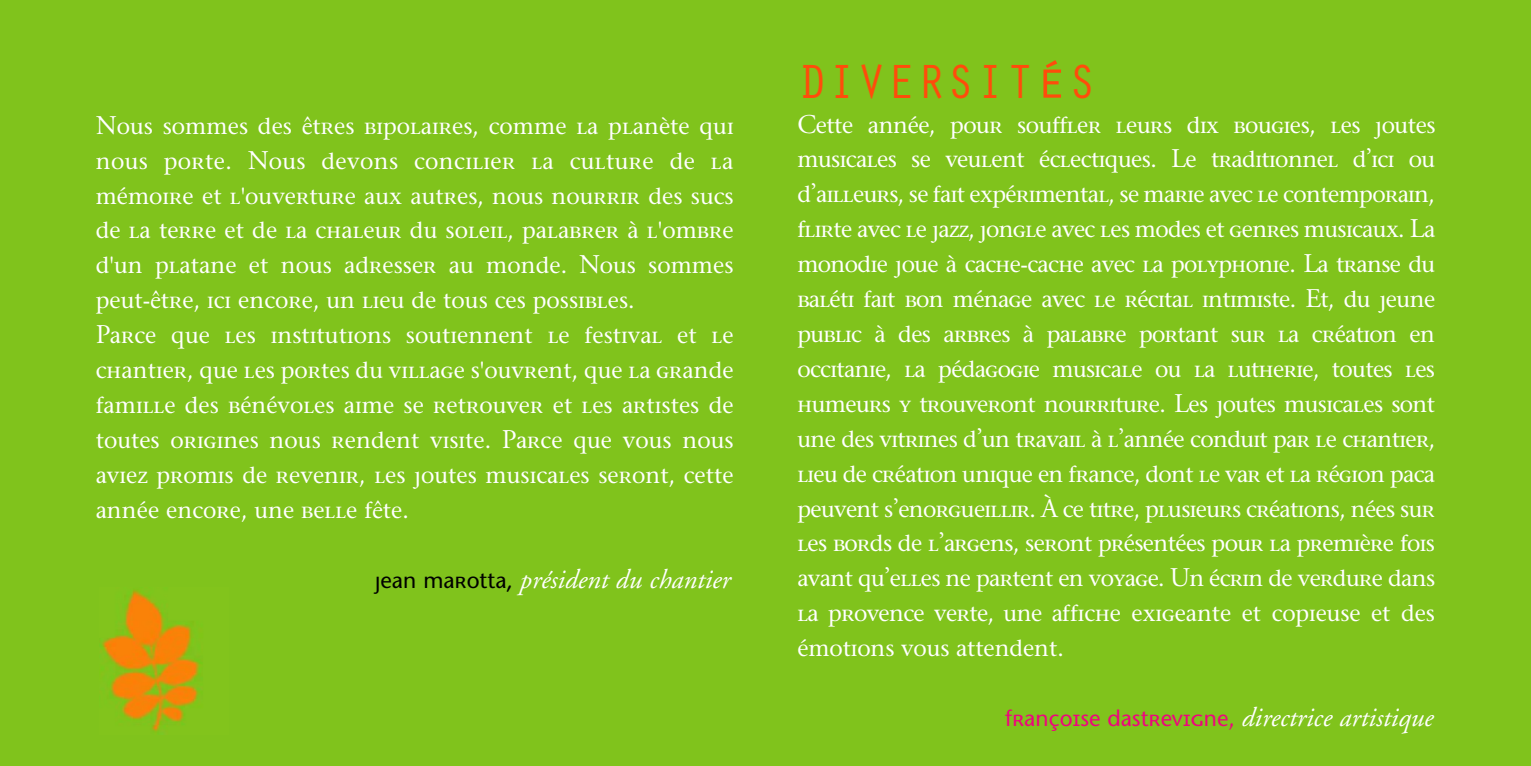
<style>
.page{position:relative;width:1531px;height:766px;background:#fff}
.page>*{position:absolute;margin:0;border:0;box-sizing:border-box;transform-origin:0 0}
.t1{font:49.5px "Orator";color:#ff4c0b}
.t2{font:italic 27px "Adobe Garamond";color:#fff}
.t3{font:22.5px/34.9px "Migraine Serif";color:#fff}
.t4{font:22.5px "Migraine Sans";color:#ef047e}
.s1{font-family:"Adobe Garamond";font-size:27px}
.s2{font-family:"Migraine Sans";font-style:normal;font-size:22.5px;color:#000}
.s3{font-size:54px}
.s4{font-family:"Migraine Serif"}
.s5{font-family:"Adobe Garamond";font-style:italic;font-size:27px;color:#fff}
</style>
<div class="page">
<div style="left:0;top:0;width:765px;height:765px;background:#80c31c"></div>
<div style="left:765px;top:0;width:766px;height:765px;background:#80c31c"></div>
<img style="left:100px;top:590px;width:102px;height:142px">
<p class="t3" style="left:96px;top:109px;width:640px"><span class="s1">N</span>ous sommes des <span class="s1">ê</span>tres bipolaires, comme la planète qui nous porte. <span class="s1">N</span>ous devons concilier la culture de la mémoire et l'ouverture aux autres, nous nourrir des sucs de la terre et de la chaleur du soleil, palabrer à l'ombre d'un platane et nous adresser au monde. <span class="s1">N</span>ous sommes peut-<span class="s1">ê</span>tre, ici encore, un lieu de tous ces possibles.<br><span class="s1">P</span>arce que les institutions soutiennent le Festival et le Chantier, que les portes du village s'ouvrent, que la grande famille des bénévoles aime se retrouver et les artistes de toutes origines nous rendent visite. <span class="s1">P</span>arce que vous nous aviez promis de revenir, les Joutes Musicales seront, cette année encore, une belle f<span class="s1">ê</span>te.</p>
<p class="t2" style="left:375px;top:568px;width:357px"><span class="s2">Jean Marotta,</span> président du chantier</p>
<h1 class="t1" style="left:797px;top:52px;width:301px">DIVERSIT<span class="s3">é</span>S</h1>
<p class="t3" style="left:797px;top:108px;width:640px;text-align:justify"><span class="s1">C</span>ette année, pour souffler leurs dix bougies, Les Joutes musicales se veulent éclectiques. <span class="s1">L</span>e traditionnel d<span class="s1">’</span>ici ou d<span class="s1">’</span>ailleurs, se fait expérimental, se marie avec le contemporain, flirte avec le jazz, jongle avec les modes et genres musicaux. <span class="s1">L</span>a monodie joue à cache-cache avec la polyphonie. <span class="s1">L</span>a transe du baléti fait bon ménage avec le récital intimiste. <span class="s1">E</span>t, du jeune public à des arbres à palabre portant sur la création en Occitanie, la pédagogie musicale ou la lutherie, toutes les humeurs y trouveront nourriture. <span class="s1">L</span>es Joutes musicales sont une des vitrines d<span class="s1">’</span>un travail à l<span class="s1">’</span>année conduit par Le Chantier, lieu de création unique en France, dont le Var et la région Paca peuvent s<span class="s1">’</span>enorgueillir. <span class="s1">À</span> ce titre, plusieurs créations, nées sur les bords de l<span class="s1">’</span>Argens, seront présentées pour la première fois avant qu<span class="s1">’</span>elles ne partent en voyage. <span class="s1">U</span>n écrin de verdure dans la Provence verte, une affiche exigeante et copieuse et des émotions vous attendent.</p>
<p class="t4" style="left:1005px;top:708px;width:429px">Françoise Dastrevigne<span class="s4">,</span> <span class="s5">directrice artistique</span></p>
</div>
